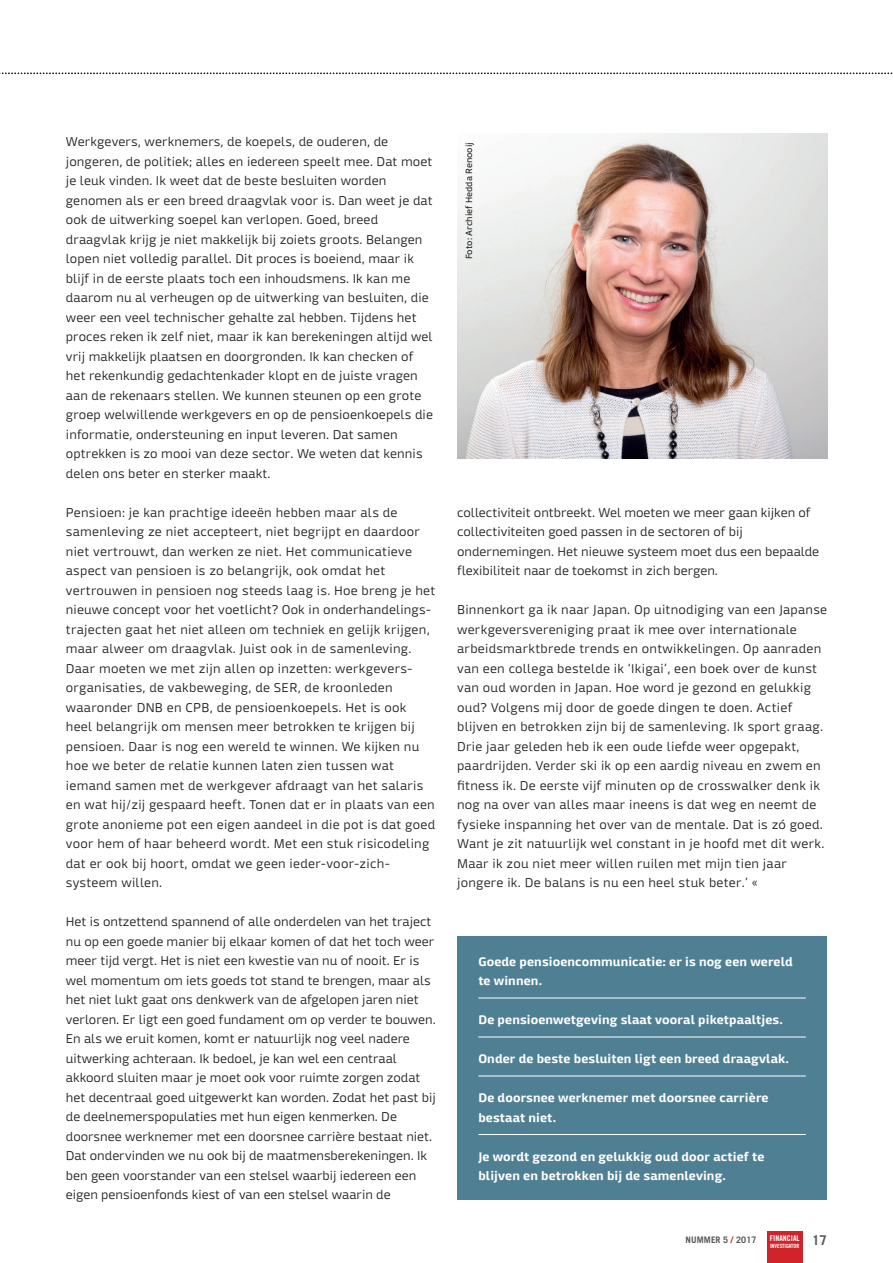
<style>
.page{position:relative;width:893px;height:1263px;background:#fff}
.page>*{position:absolute;margin:0;border:0;box-sizing:border-box;transform-origin:0 0}
.t1{font:700 13.5px "Trade Gothic LT";color:#57585a}
.t2{font:300 12.75px/19.5px "Mangerica";letter-spacing:.01em;color:#231f20}
.t3{font:700 12.3px/19.5px "Mangerica";letter-spacing:.01em;color:#fff}
.t4{font:9px "Mangerica";color:#231f20}
.t5{font:700 9px "Trade Gothic LT";letter-spacing:.01em;color:#57585a}
.t6{font:7.8px "Trade Gothic LT Bold Cond Twenty";color:#fff}
.t7{font:5.7px "Trade Gothic LT Bold Cond Twenty";color:#fff}
.s1{color:#d1232a}
</style>
<div class="page">
<div style="left:767px;top:1231px;width:35px;height:32px;background:#d1232a"></div>
<img style="left:457px;top:134px;width:370px;height:324px">
<svg style="left:0;top:73px;width:893px;height:1px"></svg>
<div style="left:457px;top:936px;width:370px;height:263px;background:#4f7f93"></div>
<hr style="left:478px;top:998px;width:328px;height:1px;background:#fff">
<hr style="left:478px;top:1037px;width:328px;height:1px;background:#fff">
<hr style="left:478px;top:1076px;width:328px;height:1px;background:#fff">
<hr style="left:478px;top:1134px;width:328px;height:1px;background:#fff">
<p class="t2" style="left:66px;top:132px;width:369px">Werkgevers, werknemers, de koepels, de ouderen, de jongeren, de politiek; alles en iedereen speelt mee. Dat moet je leuk vinden. Ik weet dat de beste besluiten worden genomen als er een breed draagvlak voor is. Dan weet je dat ook de uitwerking soepel kan verlopen. Goed, breed draagvlak krijg je niet makkelijk bij zoiets groots. Belangen lopen niet volledig parallel. Dit proces is boeiend, maar ik blijf in de eerste plaats toch een inhoudsmens. Ik kan me daarom nu al verheugen op de uitwerking van besluiten, die weer een veel technischer gehalte zal hebben. Tijdens het proces reken ik zelf niet, maar ik kan berekeningen altijd wel vrij makkelijk plaatsen en doorgronden. Ik kan checken of het rekenkundig gedachtenkader klopt en de juiste vragen aan de rekenaars stellen. We kunnen steunen op een grote groep welwillende werkgevers en op de pensioenkoepels die informatie, ondersteuning en input leveren. Dat samen optrekken is zo mooi van deze sector. We weten dat kennis delen ons beter en sterker maakt.</p>
<p class="t2" style="left:66px;top:503px;width:371px">Pensioen: je kan prachtige ideeën hebben maar als de samenleving ze niet accepteert, niet begrijpt en daardoor niet vertrouwt, dan werken ze niet. Het communicatieve aspect van pensioen is zo belangrijk, ook omdat het vertrouwen in pensioen nog steeds laag is. Hoe breng je het nieuwe concept voor het voetlicht? Ook in onderhandelings&shy;trajecten gaat het niet alleen om techniek en gelijk krijgen, maar alweer om draagvlak. Juist ook in de samenleving.<br>Daar moeten we met zijn allen op inzetten: werkgevers&shy;organisaties, de vakbeweging, de SER, de kroonleden waaronder DNB en CPB, de pensioenkoepels. Het is ook heel belangrijk om mensen meer betrokken te krijgen bij pensioen. Daar is nog een wereld te winnen. We kijken nu hoe we beter de relatie kunnen laten zien tussen wat iemand samen met de werkgever afdraagt van het salaris en wat hij/zij gespaard heeft. Tonen dat er in plaats van een grote anonieme pot een eigen aandeel in die pot is dat goed voor hem of haar beheerd wordt. Met een stuk risicodeling dat er ook bij hoort, omdat we geen ieder-voor-zich&shy;systeem willen.</p>
<p class="t2" style="left:66px;top:912px;width:371px">Het is ontzettend spannend of alle onderdelen van het traject nu op een goede manier bij elkaar komen of dat het toch weer meer tijd vergt. Het is niet een kwestie van nu of nooit. Er is wel momentum om iets goeds tot stand te brengen, maar als het niet lukt gaat ons denkwerk van de afgelopen jaren niet verloren. Er ligt een goed fundament om op verder te bouwen.<br>En als we eruit komen, komt er natuurlijk nog veel nadere uitwerking achteraan. Ik bedoel, je kan wel een centraal akkoord sluiten maar je moet ook voor ruimte zorgen zodat het decentraal goed uitgewerkt kan worden. Zodat het past bij de deelnemerspopulaties met hun eigen kenmerken. De doorsnee werknemer met een doorsnee carrière bestaat niet.<br>Dat ondervinden we nu ook bij de maatmensberekeningen. Ik ben geen voorstander van een stelsel waarbij iedereen een eigen pensioenfonds kiest of van een stelsel waarin de</p>
<p class="t4" style="left:464px;top:259px;width:118px;rotate:-90deg">Foto: Archief Hedda Renooij</p>
<p class="t2" style="left:457px;top:503px;width:364px">collectiviteit ontbreekt. Wel moeten we meer gaan kijken of collectiviteiten goed passen in de sectoren of bij ondernemingen. Het nieuwe systeem moet dus een bepaalde flexibiliteit naar de toekomst in zich bergen.</p>
<p class="t2" style="left:457px;top:600px;width:371px">Binnenkort ga ik naar Japan. Op uitnodiging van een Japanse werkgeversvereniging praat ik mee over internationale arbeidsmarktbrede trends en ontwikkelingen. Op aanraden van een collega bestelde ik ‘Ikigai’, een boek over de kunst van oud worden in Japan. Hoe word je gezond en gelukkig oud? Volgens mij door de goede dingen te doen. Actief blijven en betrokken zijn bij de samenleving. Ik sport graag.<br>Drie jaar geleden heb ik een oude liefde weer opgepakt, paardrijden. Verder ski ik op een aardig niveau en zwem en fitness ik. De eerste vijf minuten op de crosswalker denk ik nog na over van alles maar ineens is dat weg en neemt de fysieke inspanning het over van de mentale. Dat is zó goed.<br>Want je zit natuurlijk wel constant in je hoofd met dit werk.<br>Maar ik zou niet meer willen ruilen met mijn tien jaar jongere ik. De balans is nu een heel stuk beter.’ «</p>
<p class="t3" style="left:478px;top:951px;width:316px">Goede pensioencommunicatie: er is nog een wereld te winnen.</p>
<p class="t3" style="left:478px;top:1010px;width:306px">De pensioenwetgeving slaat vooral piketpaaltjes.</p>
<p class="t3" style="left:478px;top:1049px;width:312px">Onder de beste besluiten ligt een breed draagvlak.</p>
<p class="t3" style="left:478px;top:1088px;width:292px">De doorsnee werknemer met doorsnee carrière bestaat niet.</p>
<p class="t3" style="left:478px;top:1147px;width:288px">Je wordt gezond en gelukkig oud door actief te blijven en betrokken bij de samenleving.</p>
<p class="t5" style="left:686px;top:1234px;width:72px">NUMMER 5 <span class="s1">/</span> 2017</p>
<p class="t1" style="left:812px;top:1232px;width:17px">17</p>
<p class="t6" style="left:770px;top:1233px;width:31px">FINANCIAL</p>
<p class="t7" style="left:770px;top:1242px;width:31px">INVESTIGATOR</p>
</div>
